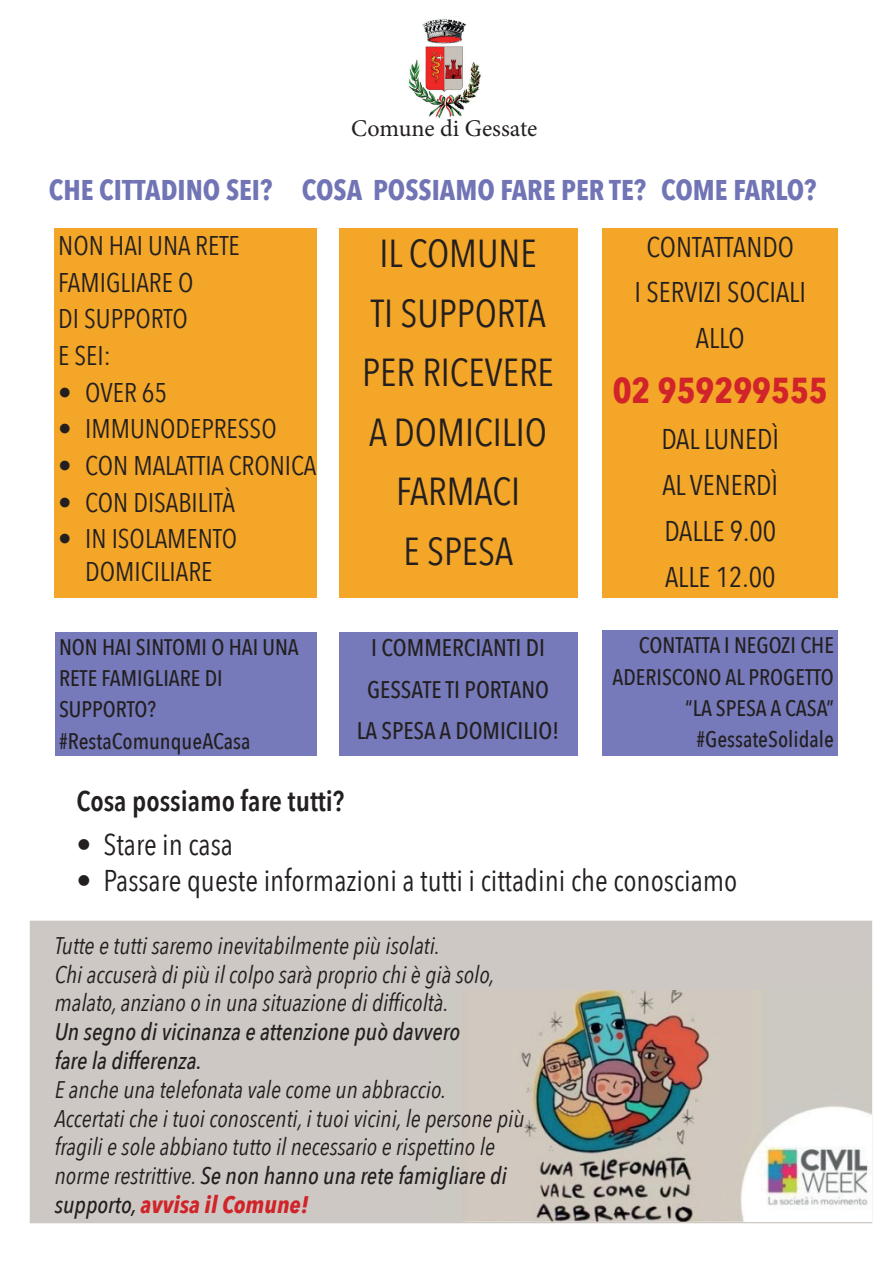
<style>
.page{position:relative;width:893px;height:1263px;background:#fff}
.page>*{position:absolute;margin:0;border:0;box-sizing:border-box;transform-origin:0 0}
.t1{font:39px/59.6px "Avenir Next Condensed";color:#231f20;text-align:center}
.t2{font:700 36px "Avenir Next Condensed";color:#d1232a}
.t3{font:30px "Avenir Next Condensed";color:#231f20}
.t4{font:28.5px/45.9px "Avenir Next Condensed";color:#231f20;text-align:center}
.t5{font:700 28.5px "Avenir Next Condensed";color:#7174b5}
.t6{font:600 28.5px "Avenir Next Condensed";color:#231f20}
.t7{font:27px/36.6px "Avenir Next Condensed";color:#231f20}
.t8{font:italic 24px/28.8px "Avenir Next Condensed";color:#231f20}
.t9{font:italic 500 24px/28.8px "Avenir Next Condensed";color:#231f20}
.t10{font:500 24px/41.5px "Avenir Next Condensed";color:#231f20;text-align:center}
.t11{font:24px "Minion Pro";color:#231f20}
.t12{font:500 22.5px/31.2px "Avenir Next Condensed";color:#231f20}
.s1{font-weight:500}
.s2{font-weight:700;color:#d1232a}
</style>
<div class="page">
<div style="left:30px;top:921px;width:842px;height:302px;background:#cdc8c3"></div>
<img style="left:433px;top:991px;width:438px;height:231px">
<img style="left:408px;top:18px;width:73px;height:101px">
<div style="left:339px;top:228px;width:238px;height:369px;background:#f3a627"></div>
<div style="left:602px;top:228px;width:236px;height:369px;background:#f3a627"></div>
<div style="left:55px;top:632px;width:262px;height:124px;background:#767aba"></div>
<div style="left:602px;top:631px;width:236px;height:125px;background:#767aba"></div>
<div style="left:339px;top:632px;width:238px;height:124px;background:#767aba"></div>
<div style="left:54px;top:228px;width:263px;height:369px;background:#f3a627"></div>
<p class="t11" style="left:351px;top:113px;width:188px">Comune di Gessate</p>
<p class="t5" style="left:49px;top:172px;width:769px">CHE CITTADINO SEI? COSA POSSIAMO FARE PER TE? COME FARLO?</p>
<h1 class="t1" style="left:362px;top:222px;width:193px">IL COMUNE<br>TI SUPPORTA<br>PER RICEVERE<br>A DOMICILIO<br>FARMACI<br>E SPESA</h1>
<p class="t4" style="left:635px;top:222px;width:173px">CONTATTANDO<br>I SERVIZI SOCIALI<br>ALLO</p>
<p class="t7" style="left:58px;top:226px;width:183px">NON HAI UNA RETE<br>FAMIGLIARE O<br>DI SUPPORTO<br>E SEI:</p>
<p class="t7" style="left:58px;top:373px;width:111px">• OVER 65</p>
<p class="t7" style="left:58px;top:409px;width:220px">• IMMUNODEPRESSO</p>
<p class="t7" style="left:58px;top:446px;width:260px">• CON MALATTIA CRONICA</p>
<p class="t7" style="left:58px;top:482px;width:178px">• CON DISABILITÀ</p>
<p class="t7" style="left:58px;top:521px;width:180px;line-height:32.4px;text-align:center">• IN ISOLAMENTO<br>DOMICILIARE</p>
<h2 class="t2" style="left:613px;top:368px;width:217px">02 959299555</h2>
<p class="t4" style="left:661px;top:415px;width:119px;text-align:justify">DAL LUNEDÌ AL VENERDÌ DALLE 9.00<br>ALLE 12.00</p>
<p class="t12" style="left:59px;top:631px;width:241px">NON HAI SINTOMI O HAI UNA<br>RETE FAMIGLIARE DI<br>SUPPORTO? #RestaComunqueACasa</p>
<p class="t12" style="left:612px;top:630px;width:223px;text-align:right">CONTATTA I NEGOZI CHE<br>ADERISCONO AL PROGETTO “LA SPESA A CASA” #GessateSolidale</p>
<p class="t10" style="left:357px;top:627px;width:204px">I COMMERCIANTI DI<br>GESSATE TI PORTANO<br>LA SPESA A DOMICILIO!</p>
<p class="t6" style="left:77px;top:776px;width:269px">Cosa possiamo fare tutti?</p>
<p class="t3" style="left:77px;top:819px;width:158px">• Stare in casa</p>
<p class="t3" style="left:77px;top:855px;width:662px">• Passare queste informazioni a tutti i cittadini che conosciamo</p>
<p class="t8" style="left:55px;top:931px;width:441px">Tutte e tutti saremo inevitabilmente più isolati.<br>Chi accuserà di più il colpo sarà proprio chi è già solo, malato, anziano o in una situazione di difficoltà.</p>
<p class="t9" style="left:55px;top:1017px;width:407px">Un segno di vicinanza e attenzione può davvero fare la differenza.</p>
<p class="t8" style="left:55px;top:1075px;width:471px">E anche una telefonata vale come un abbraccio.<br>Accertati che i tuoi conoscenti, i tuoi vicini, le persone più fragili e sole abbiano tutto il necessario e rispettino le norme restrittive. <span class="s1">Se non hanno una rete famigliare di supporto,</span> <span class="s2">avvisa il Comune!</span></p>
</div>
